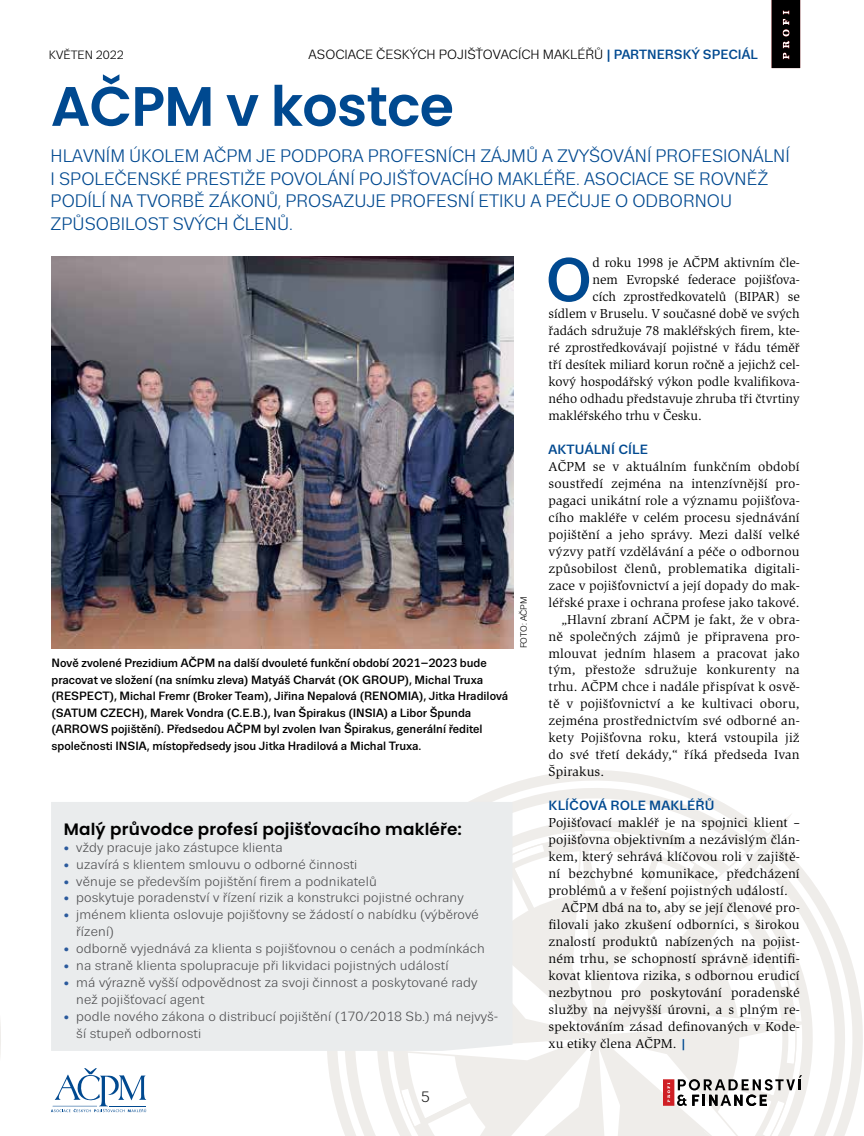
<style>
.page{position:relative;width:864px;height:1136px;background:#fff}
.page>*{position:absolute;margin:0;border:0;box-sizing:border-box;transform-origin:0 0}
.t1{font:700 61.8px "Trivia Sans";color:#004990}
.t2{font:600 55.5px "Poppins";letter-spacing:-.015em;color:#004990}
.t3{font:18px/22.5px "Trivia Sans";color:#004990}
.t4{font:600 16.5px "Poppins";letter-spacing:.01em;color:#000}
.t5{font:15px "Trivia Sans";color:#000}
.t6{font:13.35px "Slimbach Itc TOT";letter-spacing:.01em;color:#000}
.t7{font:13.35px/17px "Trivia Sans";letter-spacing:.01em;color:#4d4d4f}
.t8{font:13.35px "Trivia Sans";color:#000}
.t9{font:700 13.35px "Trivia Sans";letter-spacing:.01em;color:#004990}
.t10{font:700 12px/16.5px "Trivia Sans";color:#000}
.t11{font:12px "Trivia Sans";color:#000}
.t12{font:9px "Trivia Sans";letter-spacing:-.015em;color:#000}
.s1{font-weight:700;color:#004990}
.s2{color:#2b5a9c}
</style>
<div class="page">
<svg style="left:0;top:1021px;width:1px;height:35px"></svg>
<svg style="left:771px;top:0;width:28px;height:68px;background:#161112"></svg>
<svg style="left:330px;top:773px;width:528px;height:362px"></svg>
<svg style="left:363px;top:807px;width:462px;height:328px"></svg>
<svg style="left:595px;top:812px;width:197px;height:8px"></svg>
<img style="left:52px;top:256px;width:461px;height:392px">
<div style="left:51px;top:801px;width:461px;height:249px;background:#eaeced"></div>
<svg style="left:51px;top:1068px;width:95px;height:44px"></svg>
<hr style="left:109px;top:1105px;width:37px;height:1px;background:#004990">
<hr style="left:52px;top:1105px;width:45px;height:1px;background:#004990">
<svg style="left:380px;top:820px;width:439px;height:315px"></svg>
<p class="t11" style="left:49px;top:49px;width:76px">KVĚTEN 2022</p>
<p class="t8" style="left:308px;top:48px;width:450px">ASOCIACE ČESKÝCH POJIŠŤOVACÍCH MAKLÉŘŮ <span class="s1">| PARTNERSKÝ SPECIÁL</span></p>
<h2 class="t2" style="left:51px;top:74px;width:404px">AČPM v kostce</h2>
<p class="t3" style="left:51px;top:145px;width:740px">HLAVNÍM ÚKOLEM AČPM JE PODPORA PROFESNÍCH ZÁJMŮ A ZVYŠOVÁNÍ PROFESIONÁLNÍ I SPOLEČENSKÉ PRESTIŽE POVOLÁNÍ POJIŠŤOVACÍHO MAKLÉŘE. ASOCIACE SE ROVNĚŽ PODÍLÍ NA TVORBĚ ZÁKONŮ, PROSAZUJE PROFESNÍ ETIKU A PEČUJE O ODBORNOU ZPŮSOBILOST SVÝCH ČLENŮ.</p>
<p class="t10" style="left:52px;top:654px;width:458px">Nově zvolené Prezidium AČPM na další dvouleté funkční období 2021–2023 bude pracovat ve složení (na snímku zleva) Matyáš Charvát (OK GROUP), Michal Truxa (RESPECT), Michal Fremr (Broker Team), Jiřina Nepalová (RENOMIA), Jitka Hradilová (SATUM CZECH), Marek Vondra (C.E.B.), Ivan Špirakus (INSIA) a Libor Špunda (ARROWS pojištění). Předsedou AČPM byl zvolen Ivan Špirakus, generální ředitel společnosti INSIA, místopředsedy jsou Jitka Hradilová a Michal Truxa.</p>
<p class="t12" style="left:518px;top:648px;width:53px;rotate:-90deg">FOTO: AČPM</p>
<p class="t4" style="left:64px;top:819px;width:399px">Malý průvodce profesí pojišťovacího makléře:</p>
<p class="t7" style="left:64px;top:838px;width:220px"><span class="s2">•</span> vždy pracuje jako zástupce klienta</p>
<p class="t7" style="left:64px;top:855px;width:295px"><span class="s2">•</span> uzavírá s klientem smlouvu o odborné činnosti</p>
<p class="t7" style="left:64px;top:872px;width:314px"><span class="s2">•</span> věnuje se především pojištění firem a podnikatelů</p>
<p class="t7" style="left:64px;top:889px;width:401px"><span class="s2">•</span> poskytuje poradenství v řízení rizik a konstrukci pojistné ochrany</p>
<p class="t7" style="left:76px;top:906px;width:404px;text-indent:-12px"><span class="s2">•</span> jménem klienta oslovuje pojišťovny se žádostí o nabídku (výběrové řízení)</p>
<p class="t7" style="left:64px;top:940px;width:422px"><span class="s2">•</span> odborně vyjednává za klienta s pojišťovnou o cenách a podmínkách</p>
<p class="t7" style="left:64px;top:957px;width:386px"><span class="s2">•</span> na straně klienta spolupracuje při likvidaci pojistných událostí</p>
<p class="t7" style="left:76px;top:974px;width:402px;text-indent:-12px"><span class="s2">•</span> má výrazně vyšší odpovědnost za svoji činnost a poskytované rady než pojišťovací agent</p>
<p class="t7" style="left:76px;top:1008px;width:423px;text-indent:-12px"><span class="s2">•</span> podle nového zákona o distribucí pojištění (170/2018 Sb.) má nejvyš&shy;ší stupeň odbornosti</p>
<p class="t5" style="left:421px;top:1088px;width:10px">5</p>
<h1 class="t1" style="left:545px;top:247px;width:49px">O</h1>
<p class="t6" style="left:592px;top:255px;width:209px">d roku 1998 je AČPM aktivním čle-</p>
<p class="t6" style="left:592px;top:272px;width:209px">nem Evropské federace pojišťova-</p>
<p class="t6" style="left:592px;top:289px;width:209px">cích zprostředkovatelů (BIPAR) se</p>
<p class="t6" style="left:548px;top:306px;width:252px">sídlem v Bruselu. V současné době ve svých</p>
<p class="t6" style="left:548px;top:323px;width:252px">řadách sdružuje 78 makléřských firem, kte-</p>
<p class="t6" style="left:548px;top:340px;width:252px">ré zprostředkovávají pojistné v řádu téměř</p>
<p class="t6" style="left:548px;top:357px;width:252px">tří desítek miliard korun ročně a jejichž cel-</p>
<p class="t6" style="left:548px;top:374px;width:252px">kový hospodářský výkon podle kvalifikova-</p>
<p class="t6" style="left:548px;top:391px;width:252px">ného odhadu představuje zhruba tři čtvrtiny</p>
<p class="t6" style="left:548px;top:408px;width:155px">makléřského trhu v Česku.</p>
<p class="t9" style="left:548px;top:442px;width:101px">AKTUÁLNÍ CÍLE</p>
<p class="t6" style="left:548px;top:458px;width:252px">AČPM se v aktuálním funkčním období</p>
<p class="t6" style="left:548px;top:475px;width:252px">soustředí zejména na intenzívnější pro-</p>
<p class="t6" style="left:548px;top:492px;width:252px">pagaci unikátní role a významu pojišťova-</p>
<p class="t6" style="left:548px;top:509px;width:252px">cího makléře v celém procesu sjednávání</p>
<p class="t6" style="left:548px;top:526px;width:252px">pojištění a jeho správy. Mezi další velké</p>
<p class="t6" style="left:548px;top:543px;width:252px">výzvy patří vzdělávání a péče o odbornou</p>
<p class="t6" style="left:548px;top:560px;width:252px">způsobilost členů, problematika digitali-</p>
<p class="t6" style="left:548px;top:577px;width:252px">zace v pojišťovnictví a její dopady do mak-</p>
<p class="t6" style="left:548px;top:594px;width:252px">léřské praxe i ochrana profese jako takové.</p>
<p class="t6" style="left:561px;top:611px;width:240px">„Hlavní zbraní AČPM je fakt, že v obra-</p>
<p class="t6" style="left:548px;top:628px;width:252px">ně společných zájmů je připravena pro-</p>
<p class="t6" style="left:548px;top:645px;width:252px">mlouvat jedním hlasem a pracovat jako</p>
<p class="t6" style="left:548px;top:662px;width:252px">tým, přestože sdružuje konkurenty na</p>
<p class="t6" style="left:548px;top:679px;width:252px">trhu. AČPM chce i nadále přispívat k osvě-</p>
<p class="t6" style="left:548px;top:696px;width:252px">tě v pojišťovnictví a ke kultivaci oboru,</p>
<p class="t6" style="left:548px;top:713px;width:252px">zejména prostřednictvím své odborné an-</p>
<p class="t6" style="left:548px;top:730px;width:252px">kety Pojišťovna roku, která vstoupila již</p>
<p class="t6" style="left:548px;top:747px;width:252px">do své třetí dekády,“ říká předseda Ivan</p>
<p class="t6" style="left:548px;top:764px;width:57px">Špirakus.</p>
<p class="t9" style="left:548px;top:798px;width:167px">KLÍČOVÁ ROLE MAKLÉŘŮ</p>
<p class="t6" style="left:548px;top:814px;width:252px">Pojišťovací makléř je na spojnici klient –</p>
<p class="t6" style="left:548px;top:831px;width:252px">pojišťovna objektivním a nezávislým člán-</p>
<p class="t6" style="left:548px;top:848px;width:252px">kem, který sehrává klíčovou roli v zajiště-</p>
<p class="t6" style="left:548px;top:865px;width:252px">ní bezchybné komunikace, předcházení</p>
<p class="t6" style="left:548px;top:882px;width:240px">problémů a v řešení pojistných událostí.</p>
<p class="t6" style="left:561px;top:899px;width:240px">AČPM dbá na to, aby se její členové pro-</p>
<p class="t6" style="left:548px;top:916px;width:252px">filovali jako zkušení odborníci, s širokou</p>
<p class="t6" style="left:548px;top:933px;width:252px">znalostí produktů nabízených na pojist-</p>
<p class="t6" style="left:548px;top:950px;width:252px">ném trhu, se schopností správně identifi-</p>
<p class="t6" style="left:548px;top:967px;width:252px">kovat klientova rizika, s odbornou erudicí</p>
<p class="t6" style="left:548px;top:984px;width:252px">nezbytnou pro poskytování poradenské</p>
<p class="t6" style="left:548px;top:1001px;width:252px">služby na nejvyšší úrovni, a s plným re-</p>
<p class="t6" style="left:548px;top:1018px;width:252px">spektováním zásad definovaných v Kode-</p>
<p class="t6" style="left:548px;top:1035px;width:140px">xu etiky člena AČPM. <span class="s1">|</span></p>
</div>
